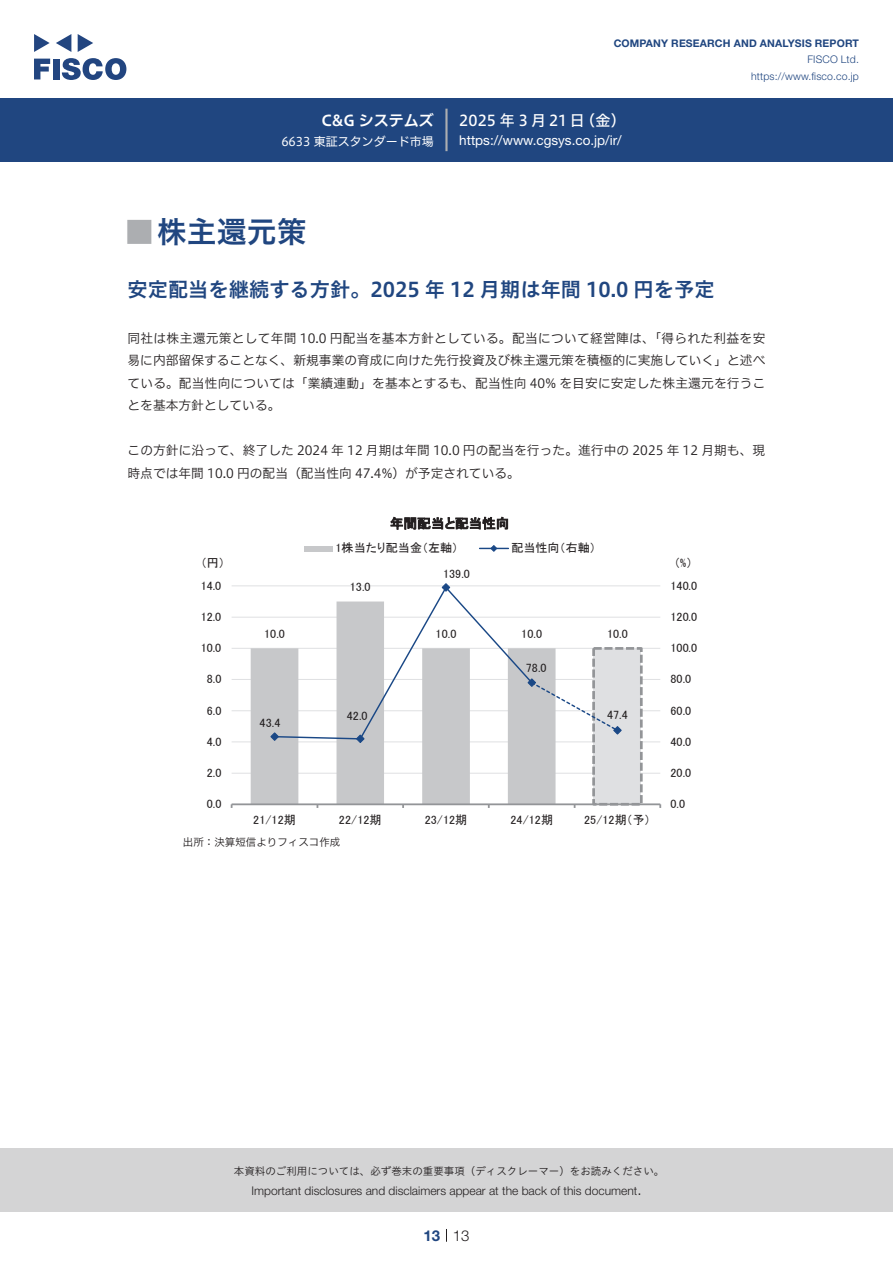
<style>
.page{position:relative;width:893px;height:1263px;background:#fff}
.page>*{position:absolute;margin:0;border:0;box-sizing:border-box;transform-origin:0 0}
.t1{font:30px "Hiragino UD Sans Std N W6";color:#204680}
.t2{font:24px "Hiragino UD Sans Std N W6";color:#acaeb1}
.t3{font:20.25px "Hiragino UD Sans Std W6";color:#204680}
.t4{font:15px "Hiragino UD Sans F Std N W5";letter-spacing:.175em;color:#fff}
.t5{font:15px "Hiragino UD Sans F Std N W6";color:#fff}
.t6{font:300 15px "Helvetica Neue LT Std";color:#231f20}
.t7{font:700 15px "Helvetica Neue LT Std";color:#204680}
.t8{font:13.5px "Helvetica Neue LT Std";color:#fff}
.t9{font:13.5px "MS P Gothic";letter-spacing:.015em;color:#231f20}
.t10{font:12.75px/22.5px "Hiragino UD Sans F Std N W3";letter-spacing:.005em;color:#231f20;text-align:justify}
.t11{font:12px "MS P Gothic";letter-spacing:.005em;color:#231f20}
.t12{font:300 12px "Helvetica Neue LT Std";color:#231f20}
.t13{font:12px "Hiragino UD Sans F Std N W4";color:#fff}
.t14{font:10.5px "Hiragino UD Sans Std W3";color:#231f20}
.t15{font:700 10.5px "Helvetica Neue LT Std";letter-spacing:.015em;color:#204680}
.t16{font:300 10.5px/16.5px "Helvetica Neue LT Std";letter-spacing:.015em;color:#204680;text-align:right}
.t17{font:10.5px "Hiragino UD Sans F Std N W3";color:#231f20}
</style>
<div class="page">
<div style="left:0;top:1148px;width:893px;height:64px;background:#d4d4d5"></div>
<svg style="left:34px;top:59px;width:16px;height:20px"></svg>
<div style="left:53px;top:59px;width:6px;height:20px;background:#224580"></div>
<svg style="left:62px;top:58px;width:64px;height:22px"></svg>
<svg style="left:34px;top:34px;width:16px;height:18px"></svg>
<svg style="left:78px;top:34px;width:15px;height:18px"></svg>
<svg style="left:56px;top:34px;width:15px;height:18px"></svg>
<div style="left:0;top:98px;width:893px;height:64px;background:#204680"></div>
<hr style="left:445px;top:109px;width:3px;height:42px;background:#acaeb1">
<svg style="left:446px;top:1229px;width:1px;height:13px"></svg>
<hr style="left:232px;top:773px;width:428px;height:1px;background:#dfe0e2">
<hr style="left:232px;top:741px;width:428px;height:1px;background:#dfe0e2">
<hr style="left:232px;top:710px;width:428px;height:1px;background:#dfe0e2">
<hr style="left:232px;top:679px;width:428px;height:1px;background:#dfe0e2">
<hr style="left:232px;top:648px;width:428px;height:1px;background:#dfe0e2">
<hr style="left:232px;top:617px;width:428px;height:1px;background:#dfe0e2">
<hr style="left:232px;top:585px;width:428px;height:1px;background:#dfe0e2">
<div style="left:594px;top:648px;width:47px;height:156px;background:#dfe0e2"></div>
<div style="left:592px;top:647px;width:51px;height:159px;border:3px dashed #939598"></div>
<svg style="left:251px;top:616px;width:305px;height:187px;fill:#c7c8ca"></svg>
<hr style="left:232px;top:803px;width:428px;height:2px;background:#939598">
<svg style="left:270px;top:583px;width:352px;height:160px"></svg>
<div style="left:304px;top:545px;width:29px;height:6px;background:#c7c8ca"></div>
<svg style="left:480px;top:545px;width:28px;height:7px"></svg>
<p class="t5" style="left:322px;top:109px;width:114px">C&amp;G システムズ</p>
<p class="t13" style="left:281px;top:132px;width:154px">6633 東証スタンダード市場</p>
<p class="t15" style="left:614px;top:37px;width:247px">COMPANY RESEARCH AND ANALYSIS REPORT</p>
<p class="t16" style="left:751px;top:51px;width:109px">FISCO Ltd. https://www.fisco.co j p.</p>
<p class="t4" style="left:580px;top:109px;width:47px">（金(</p>
<p class="t4" style="left:459px;top:109px;width:127px">2025年3月21日</p>
<p class="t8" style="left:459px;top:132px;width:164px">https://www.cgsys. c o j p. /i r/</p>
<h1 class="t1" style="left:157px;top:209px;width:151px">株主還元策</h1>
<h2 class="t2" style="left:128px;top:213px;width:25px">█</h2>
<h3 class="t3" style="left:128px;top:274px;width:588px">安定配当を継続する方針。2025 年 12 月期は年間 10.0 円を予定</h3>
<p class="t10" style="left:128px;top:326px;width:639px">同社は株主還元策として年間 10.0 円配当を基本方針としている。配当について経営陣は、「得られた利益を安易に内部留保することなく、新規事業の育成に向けた先行投資及び株主還元策を積極的に実施していく」と述べている。配当性向については「業績連動」を基本とするも、配当性向 40% を目安に安定した株主還元を行うことを基本方針としている。</p>
<p class="t10" style="left:128px;top:439px;width:639px">この方針に沿って、終了した 2024 年 12 月期は年間 10.0 円の配当を行った。進行中の 2025 年 12 月期も、現時点では年間 10.0 円の配当（配当性向 47.4%）が予定されている。</p>
<p class="t9" style="left:390px;top:517px;width:121px">年間配当と配当性向</p>
<p class="t11" style="left:335px;top:542px;width:124px">1株当たり配当金（左軸）</p>
<p class="t11" style="left:511px;top:542px;width:86px">配当性向（右軸(</p>
<p class="t11" style="left:201px;top:557px;width:26px">円（ (</p>
<p class="t11" style="left:443px;top:568px;width:28px">139.0</p>
<p class="t11" style="left:674px;top:557px;width:20px">(%)</p>
<p class="t11" style="left:201px;top:579px;width:22px">14.0</p>
<p class="t11" style="left:350px;top:581px;width:22px">13.0</p>
<p class="t11" style="left:671px;top:579px;width:28px">140.0</p>
<p class="t11" style="left:201px;top:611px;width:22px">12.0</p>
<p class="t11" style="left:671px;top:611px;width:28px">120.0</p>
<p class="t11" style="left:264px;top:628px;width:22px">10.0</p>
<p class="t11" style="left:436px;top:628px;width:22px">10.0</p>
<p class="t11" style="left:521px;top:628px;width:22px">10.0</p>
<p class="t11" style="left:607px;top:628px;width:22px">10.0</p>
<p class="t11" style="left:201px;top:642px;width:22px">10.0</p>
<p class="t11" style="left:671px;top:642px;width:28px">100.0</p>
<p class="t11" style="left:526px;top:661px;width:22px">78.0</p>
<p class="t11" style="left:207px;top:673px;width:16px">8.0</p>
<p class="t11" style="left:671px;top:673px;width:22px">80.0</p>
<p class="t11" style="left:207px;top:704px;width:16px">6.0</p>
<p class="t11" style="left:260px;top:717px;width:22px">43.4</p>
<p class="t11" style="left:347px;top:710px;width:22px">42.0</p>
<p class="t11" style="left:607px;top:709px;width:22px">47.4</p>
<p class="t11" style="left:671px;top:704px;width:22px">60.0</p>
<p class="t11" style="left:207px;top:735px;width:16px">4.0</p>
<p class="t11" style="left:671px;top:735px;width:22px">40.0</p>
<p class="t11" style="left:207px;top:767px;width:16px">2.0</p>
<p class="t11" style="left:671px;top:767px;width:22px">20.0</p>
<p class="t11" style="left:207px;top:798px;width:16px">0.0</p>
<p class="t11" style="left:671px;top:798px;width:16px">0.0</p>
<p class="t11" style="left:253px;top:813px;width:44px">21/12期</p>
<p class="t11" style="left:339px;top:813px;width:44px">22/12期</p>
<p class="t11" style="left:425px;top:813px;width:44px">23/12期</p>
<p class="t11" style="left:510px;top:813px;width:44px">24/12期</p>
<p class="t11" style="left:584px;top:813px;width:68px">25/12期予（ (</p>
<p class="t17" style="left:183px;top:834px;width:159px">出所：決算短信よりフィスコ作成</p>
<p class="t14" style="left:234px;top:1163px;width:432px">本資料のご利用については、必ず巻末の重要事項（ディスクレーマー）をお読みください。</p>
<p class="t6" style="left:637px;top:1180px;width:6px">.</p>
<p class="t12" style="left:251px;top:1183px;width:387px">Important disclosures and disclaimers appear at the back of this document</p>
<p class="t7" style="left:423px;top:1226px;width:18px">13</p>
<p class="t6" style="left:453px;top:1226px;width:18px">13</p>
</div>
